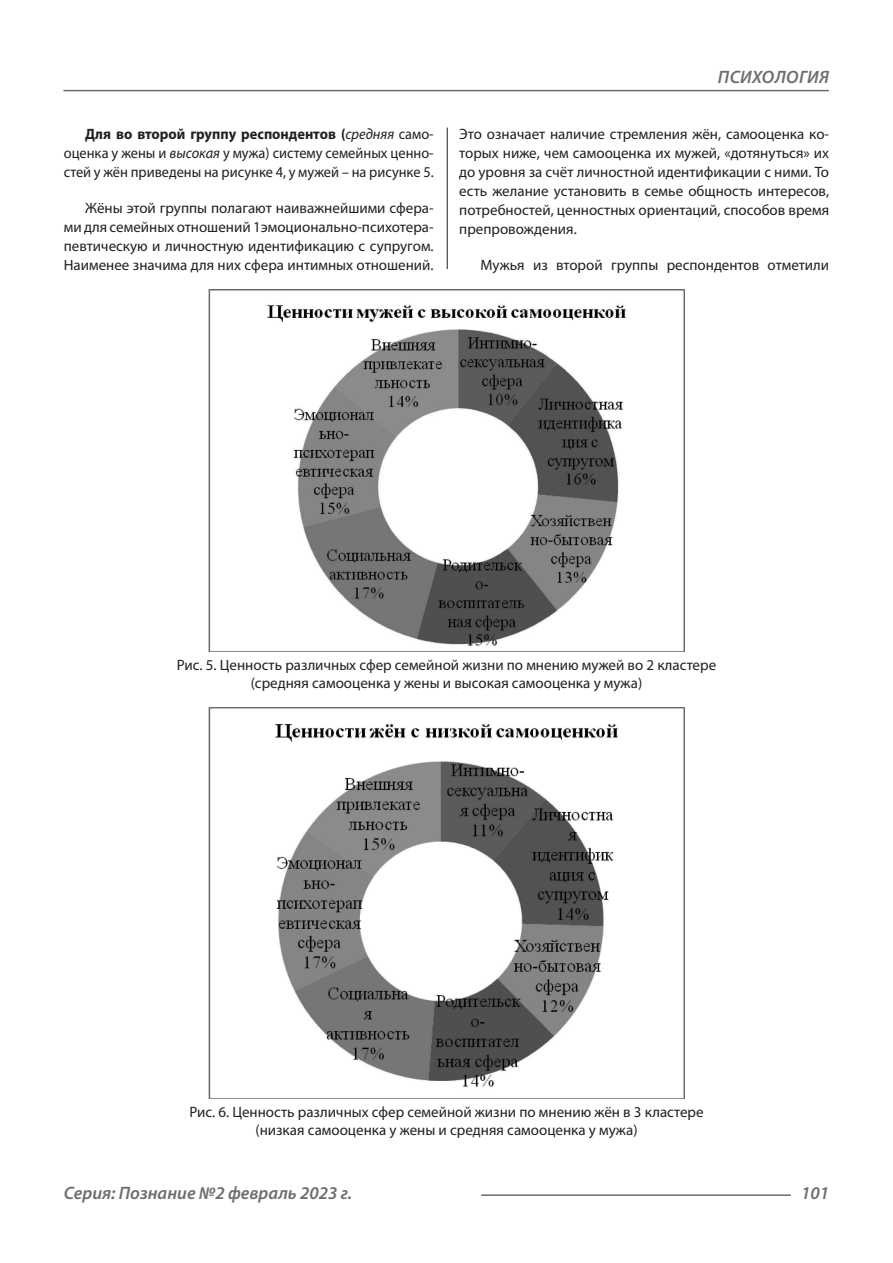
<style>
.page{position:relative;width:893px;height:1263px;background:#fff}
.page>*{position:absolute;margin:0;border:0;box-sizing:border-box;transform-origin:0 0}
.t1{font:italic 600 18px "Myriad Pro";color:#6c6d70}
.t2{font:italic 600 18px "Myriad Pro";letter-spacing:.02em;color:#6c6d70}
.Статья_текст{font:15px/18.9px "Myriad Pro";color:#231f20;text-align:justify}
.Статья_текст-2{font:15px/18.9px "Myriad Pro";color:#231f20;text-align:justify;scale:.96 1}
.s1{font-weight:700}
.s2{font-style:italic}
</style>
<div class="page">
<hr style="left:447px;top:128px;width:1px;height:1007px;background:#231f20">
<hr style="left:63px;top:90px;width:766px;height:1px;background:#6c6d70">
<hr style="left:481px;top:1194px;width:310px;height:2px;background:#6c6d70">
<div style="left:441px;top:269px;width:12px;height:868px;background:#fff"></div>
<img style="left:208px;top:290px;width:477px;height:361px">
<img style="left:208px;top:707px;width:477px;height:392px">
<p class="Статья_текст-2" style="left:64px;top:124px;width:387px;text-indent:21px"><span class="s1">Для во второй группу респондентов (</span><span class="s2">средняя</span> само&shy;оценка у жены и <span class="s2">высокая</span> у мужа) систему семейных ценно&shy;стей у жён приведены на рисунке 4, у мужей – на рисунке 5.</p>
<p class="Статья_текст" style="left:64px;top:198px;width:371px;text-indent:21px">Жёны этой группы полагают наиважнейшими сфера&shy;ми для семейных отношений 1эмоционально-психотера&shy;певтическую и личностную идентификацию с супругом.<br>Наименее значима для них сфера интимных отношений.</p>
<p class="t2" style="left:718px;top:66px;width:113px">ПСИХОЛОГИЯ</p>
<p class="Статья_текст" style="left:459px;top:124px;width:371px">Это означает наличие стремления жён, самооценка ко&shy;торых ниже, чем самооценка их мужей, «дотянуться» их до уровня за счёт личностной идентификации с ними. То есть желание установить в семье общность интересов, потребностей, ценностных ориентаций, способов время препровождения.</p>
<p class="Статья_текст" style="left:480px;top:255px;width:350px">Мужья из второй группы респондентов отметили</p>
<p class="Статья_текст" style="left:177px;top:655px;width:541px">Рис. 5. Ценность различных сфер семейной жизни по мнению мужей во 2 кластере</p>
<p class="Статья_текст" style="left:251px;top:673px;width:393px">(средняя самооценка у жены и высокая самооценка у мужа)</p>
<p class="Статья_текст" style="left:189px;top:1102px;width:516px">Рис. 6. Ценность различных сфер семейной жизни по мнению жён в 3 кластере</p>
<p class="Статья_текст" style="left:255px;top:1120px;width:384px">(низкая самооценка у жены и средняя самооценка у мужа)</p>
<p class="t1" style="left:64px;top:1182px;width:290px">Серия: Познание №2 февраль 2023 г.</p>
<p class="t1" style="left:801px;top:1182px;width:30px">101</p>
</div>
